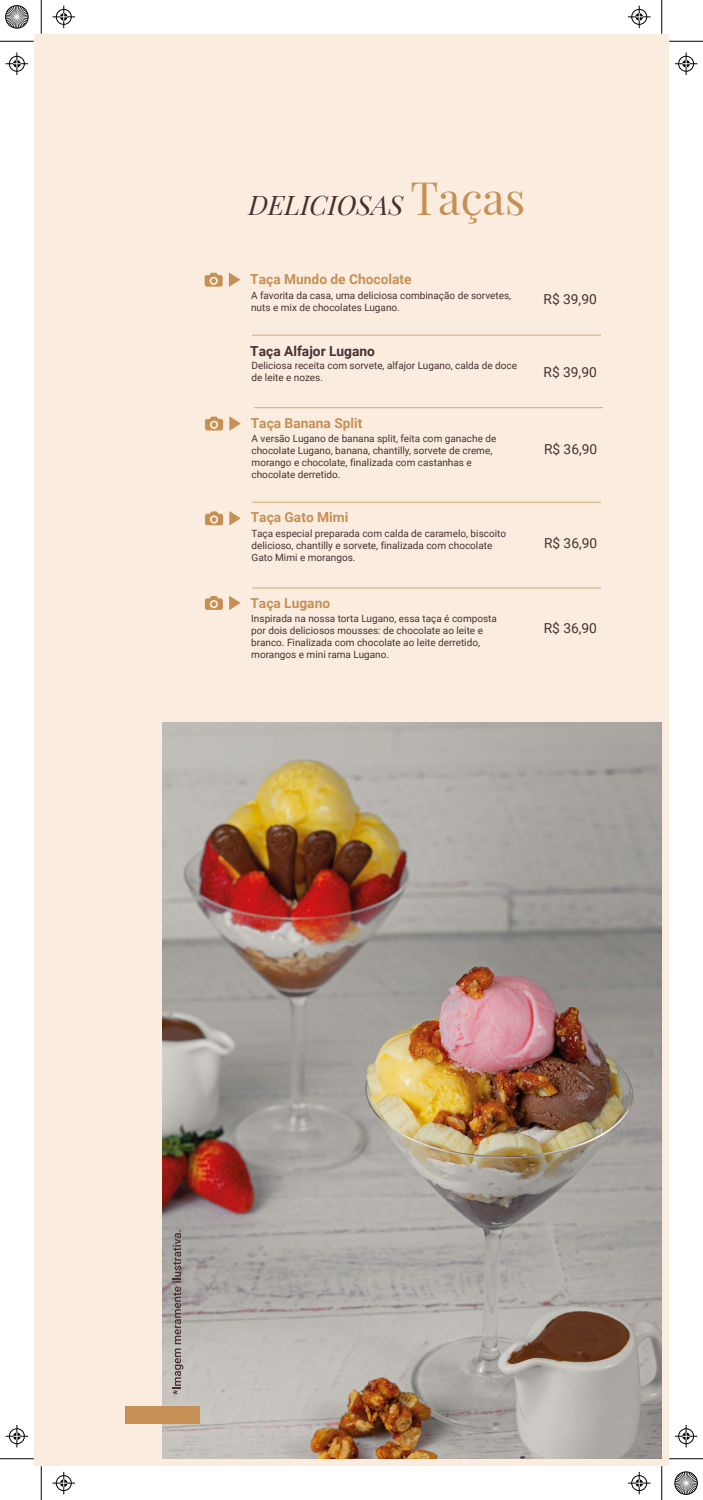
<style>
.page{position:relative;width:703px;height:1500px;background:#fff}
.page>*{position:absolute;margin:0;border:0;box-sizing:border-box;transform-origin:0 0}
.t1{font:italic 27px "Playfair Display";color:#483032}
.t2{font:700 13.75px "Roboto";color:#c69054}
.t3{font:13.75px "Roboto";color:#483032}
.t4{font:700 13.75px "Roboto";color:#483032}
.t5{font:10px/12px "Roboto";color:#483032}
.s1{font-style:normal;font-size:45px;color:#c69054}
</style>
<div class="page">
<div style="left:34px;top:34px;width:635px;height:1432px;background:#faede0"></div>
<img style="left:163px;top:722px;width:499px;height:737px">
<hr style="left:252px;top:335px;width:348px;height:1px;background:#c69154">
<hr style="left:254px;top:407px;width:348px;height:1px;background:#c69154">
<hr style="left:252px;top:502px;width:349px;height:1px;background:#c69154">
<svg style="left:229px;top:272px;width:11px;height:15px"></svg>
<svg style="left:205px;top:273px;width:18px;height:14px"></svg>
<hr style="left:252px;top:587px;width:348px;height:2px;background:#c69154">
<svg style="left:229px;top:596px;width:12px;height:14px"></svg>
<svg style="left:205px;top:596px;width:18px;height:14px"></svg>
<div style="left:125px;top:1406px;width:75px;height:18px;background:#c69054"></div>
<svg style="left:229px;top:416px;width:12px;height:15px"></svg>
<svg style="left:205px;top:417px;width:18px;height:14px"></svg>
<svg style="left:229px;top:511px;width:12px;height:15px"></svg>
<svg style="left:205px;top:511px;width:18px;height:14px"></svg>
<svg style="left:172px;top:1230px;width:11px;height:165px;background:#958c8a"></svg>
<hr style="left:0;top:41px;width:34px;height:1px;background:#000">
<hr style="left:669px;top:41px;width:34px;height:1px;background:#000">
<hr style="left:0;top:1459px;width:34px;height:1px;background:#000">
<hr style="left:669px;top:1459px;width:34px;height:1px;background:#000">
<hr style="left:41px;top:0;width:1px;height:34px;background:#000">
<hr style="left:41px;top:1466px;width:1px;height:34px;background:#000">
<hr style="left:661px;top:0;width:1px;height:34px;background:#000">
<hr style="left:661px;top:1466px;width:1px;height:34px;background:#000">
<svg style="left:52px;top:6px;width:23px;height:22px"></svg>
<svg style="left:628px;top:6px;width:22px;height:22px"></svg>
<svg style="left:52px;top:1472px;width:23px;height:22px"></svg>
<svg style="left:628px;top:1472px;width:22px;height:22px"></svg>
<svg style="left:6px;top:53px;width:22px;height:22px"></svg>
<svg style="left:6px;top:1425px;width:22px;height:23px"></svg>
<svg style="left:675px;top:53px;width:22px;height:22px"></svg>
<svg style="left:675px;top:1425px;width:22px;height:23px"></svg>
<svg style="left:5px;top:5px;width:24px;height:24px"></svg>
<svg style="left:674px;top:1471px;width:24px;height:24px"></svg>
<h1 class="t1" style="left:248px;top:183px;width:278px">DELICIOSAS <span class="s1">Taças</span></h1>
<h2 class="t2" style="left:250px;top:270px;width:163px">Taça Mundo de Chocolate</h2>
<p class="t5" style="left:251px;top:289px;width:262px">A favorita da casa, uma deliciosa combinação de sorvetes, nuts e mix de chocolates Lugano.</p>
<h2 class="t4" style="left:250px;top:341px;width:126px">Taça Alfajor Lugano</h2>
<p class="t5" style="left:251px;top:359px;width:267px">Deliciosa receita com sorvete, alfajor Lugano, calda de doce de leite e nozes.</p>
<h2 class="t2" style="left:251px;top:413px;width:113px">Taça Banana Split</h2>
<p class="t5" style="left:252px;top:432px;width:246px">A versão Lugano de banana split, feita com ganache de chocolate Lugano, banana, chantilly, sorvete de creme, morango e chocolate, finalizada com castanhas e chocolate derretido.</p>
<h2 class="t2" style="left:251px;top:508px;width:99px">Taça Gato Mimi</h2>
<p class="t5" style="left:252px;top:527px;width:256px">Taça especial preparada com calda de caramelo, biscoito delicioso, chantilly e sorvete, finalizada com chocolate<br>Gato Mimi e morangos.</p>
<h2 class="t2" style="left:250px;top:593px;width:81px">Taça Lugano</h2>
<p class="t5" style="left:251px;top:612px;width:247px">Inspirada na nossa torta Lugano, essa taça é composta por dois deliciosos mousses: de chocolate ao leite e branco. Finalizada com chocolate ao leite derretido, morangos e mini rama Lugano.</p>
<h2 class="t3" style="left:543px;top:289px;width:55px">R$ 39,90</h2>
<h2 class="t3" style="left:543px;top:363px;width:55px">R$ 39,90</h2>
<h2 class="t3" style="left:544px;top:440px;width:55px">R$ 36,90</h2>
<h2 class="t3" style="left:544px;top:534px;width:55px">R$ 36,90</h2>
<h2 class="t3" style="left:544px;top:618px;width:55px">R$ 36,90</h2>
</div>
